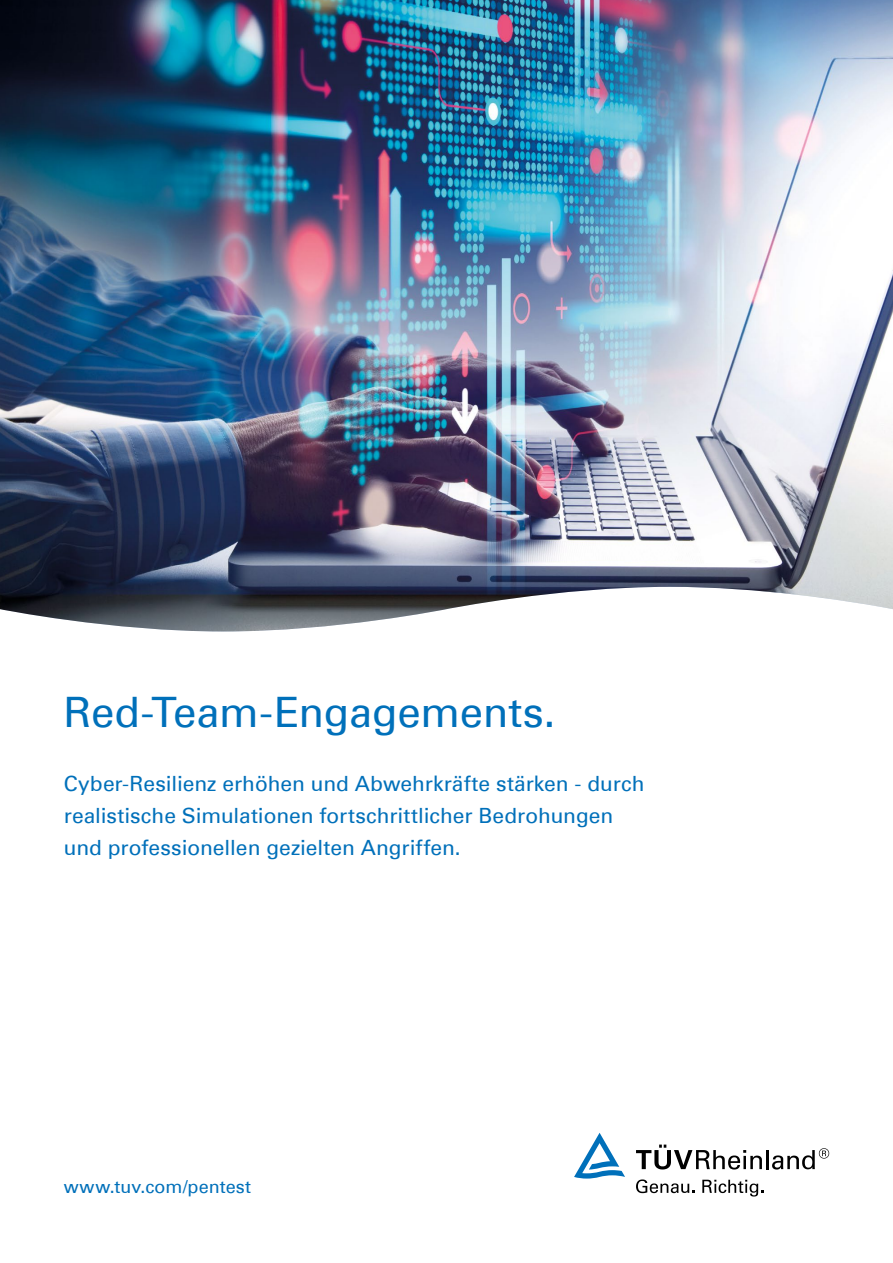
<style>
.page{position:relative;width:893px;height:1263px;background:#fff}
.page>*{position:absolute;margin:0;border:0;box-sizing:border-box;transform-origin:0 0}
._01_Headline{font:42px "Univers Com 55 Roman";letter-spacing:-.01em;color:#0070ba}
._02_Subheadline___Intro{font:21px/32px "Univers Com 55 Roman";color:#0070ba}
._03_Copy{font:18px "Univers Com 55 Roman";letter-spacing:.005em;color:#0070ba}
</style>
<div class="page">
<svg style="left:636px;top:1144px;width:126px;height:25px"></svg>
<hr style="left:766px;top:1150px;width:3px;height:19px;background:#000">
<svg style="left:772px;top:1148px;width:57px;height:21px"></svg>
<svg style="left:636px;top:1179px;width:58px;height:14px"></svg>
<svg style="left:702px;top:1180px;width:61px;height:16px"></svg>
<svg style="left:574px;top:1133px;width:51px;height:45px"></svg>
<img style="left:0;top:0;width:893px;height:631px">
<p class="_01_Headline" style="left:64px;top:687px;width:494px">Red-Team-Engagements.</p>
<p class="_02_Subheadline___Intro" style="left:64px;top:767px;width:582px">Cyber-Resilienz erhöhen und Abwehrkräfte stärken - durch realistische Simulationen fortschrittlicher Bedrohungen und professionellen gezielten Angriffen.</p>
<p class="_03_Copy" style="left:64px;top:1175px;width:189px">www.tuv.com/pentest</p>
</div>
